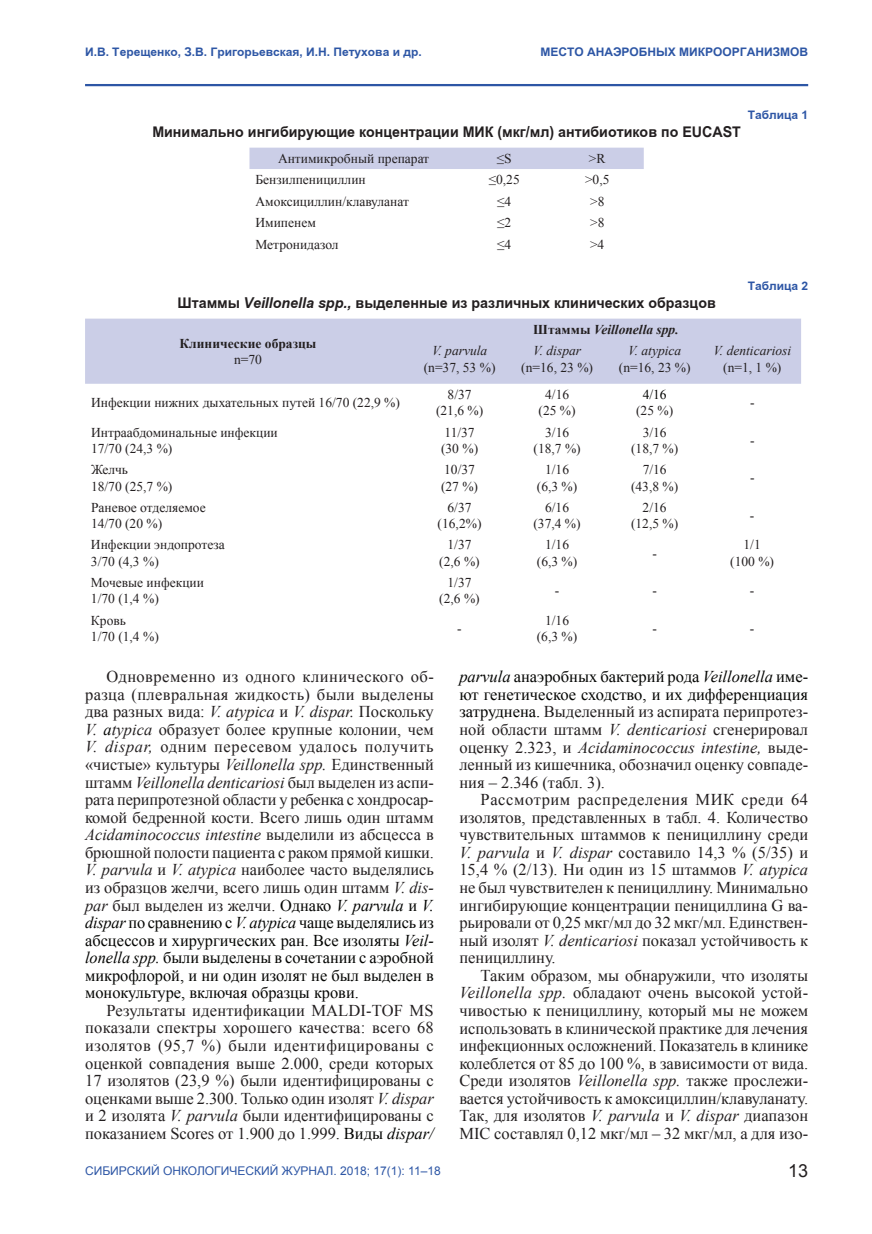
<style>
.page{position:relative;width:872px;height:1234px;background:#fff}
.page>*{position:absolute;margin:0;border:0;box-sizing:border-box;transform-origin:0 0}
.t1{font:18px "Arial";color:#231f20}
.t2{font:16.5px/17.5px "Times New Roman";color:#231f20;text-align:justify}
.t3{font:700 15px "Arial";color:#231f20;scale:.95 1}
.t4{font:13.5px/16.2px "Times New Roman";color:#231f20;text-align:center}
.t5{font:italic 13.5px "Times New Roman";color:#231f20}
.t6{font:italic 700 13.5px "Times New Roman";color:#231f20}
.t7{font:700 13.5px "Times New Roman";color:#231f20}
.t8{font:13.5px "Times New Roman";color:#040503}
.t9{font:700 12px "Arial";color:#2d56a5}
.t10{font:12px "Arial";color:#2d56a5}
.s1{font-style:italic}
.s2{font-style:normal}
.s3{font-style:italic;color:#040503}
.s4{color:#040503}
</style>
<div class="page">
<hr style="left:85px;top:84px;width:723px;height:2px;background:#2d56a5">
<div style="left:249px;top:148px;width:395px;height:21px;background:#cbcee7"></div>
<div style="left:85px;top:318px;width:716px;height:65px;background:#cbcee7"></div>
<p class="t9" style="left:85px;top:45px;width:338px">И.В. Терещенко, З.В. Григорьевская, И.Н. Петухова и др.</p>
<p class="t9" style="left:540px;top:45px;width:269px">МЕСТО АНАЭРОБНЫХ МИКРООРГАНИЗМОВ</p>
<p class="t9" style="left:747px;top:109px;width:62px">Таблица 1</p>
<p class="t3" style="left:152px;top:124px;width:621px">Минимально ингибирующие концентрации МИК (мкг/мл) антибиотиков по EUCAST</p>
<p class="t4" style="left:278px;top:150px;width:153px">Антимикробный препарат</p>
<p class="t4" style="left:497px;top:150px;width:16px">≤S</p>
<p class="t4" style="left:589px;top:150px;width:18px">&gt;R</p>
<p class="t4" style="left:255px;top:171px;width:112px">Бензилпенициллин</p>
<p class="t4" style="left:489px;top:171px;width:33px">≤0,25</p>
<p class="t4" style="left:585px;top:171px;width:26px">&gt;0,5</p>
<p class="t4" style="left:255px;top:193px;width:155px">Амоксициллин/клавуланат</p>
<p class="t4" style="left:497px;top:193px;width:16px">≤4</p>
<p class="t4" style="left:590px;top:193px;width:16px">&gt;8</p>
<p class="t4" style="left:255px;top:214px;width:62px">Имипенем</p>
<p class="t4" style="left:497px;top:214px;width:16px">≤2</p>
<p class="t4" style="left:590px;top:214px;width:16px">&gt;8</p>
<p class="t4" style="left:255px;top:236px;width:85px">Метронидазол</p>
<p class="t4" style="left:497px;top:236px;width:16px">≤4</p>
<p class="t4" style="left:590px;top:236px;width:16px">&gt;4</p>
<p class="t9" style="left:747px;top:279px;width:62px">Таблица 2</p>
<p class="t3" style="left:177px;top:295px;width:568px">Штаммы <span class="s1">Veillonella spp.,</span> выделенные из различных клинических образцов</p>
<p class="t7" style="left:179px;top:334px;width:138px">Клинические образцы</p>
<p class="t4" style="left:234px;top:351px;width:29px">n=70</p>
<p class="t6" style="left:533px;top:320px;width:147px"><span class="s2">Штаммы</span> Veillonella spp.</p>
<p class="t5" style="left:432px;top:341px;width:57px">V. parvula</p>
<p class="t4" style="left:424px;top:359px;width:73px">(n=37, 53 %)</p>
<p class="t5" style="left:533px;top:341px;width:49px">V. dispar</p>
<p class="t4" style="left:521px;top:359px;width:73px">(n=16, 23 %)</p>
<p class="t5" style="left:713px;top:341px;width:79px">V. denticariosi</p>
<p class="t4" style="left:723px;top:359px;width:60px">(n=1, 1 %)</p>
<p class="t5" style="left:628px;top:341px;width:55px">V. atypica</p>
<p class="t4" style="left:619px;top:359px;width:73px">(n=16, 23 %)</p>
<p class="t4" style="left:91px;top:394px;width:310px">Инфекции нижних дыхательных путей 16/70 (22,9 %)</p>
<p class="t4" style="left:436px;top:386px;width:49px">8/37 (21,6 %)</p>
<p class="t4" style="left:538px;top:386px;width:39px">4/16 (25 %)</p>
<p class="t8" style="left:642px;top:385px;width:26px">4/16</p>
<p class="t4" style="left:636px;top:402px;width:39px">(25 %)</p>
<p class="t4" style="left:91px;top:424px;width:188px;text-align:left">Интраабдоминальные инфекции<br>17/70 (24,3 %)</p>
<p class="t4" style="left:441px;top:424px;width:39px;text-align:left">11/37 (30 %)</p>
<p class="t4" style="left:533px;top:424px;width:49px">3/16 (18,7 %)</p>
<p class="t4" style="left:631px;top:424px;width:49px">3/16 (18,7 %)</p>
<p class="t4" style="left:91px;top:461px;width:83px;text-align:left">Желчь<br>18/70 (25,7 %)</p>
<p class="t4" style="left:441px;top:461px;width:39px;text-align:left">10/37 (27 %)</p>
<p class="t4" style="left:537px;top:461px;width:42px">1/16 (6,3 %)</p>
<p class="t4" style="left:631px;top:461px;width:49px">7/16 (43,8 %)</p>
<p class="t4" style="left:91px;top:499px;width:116px;text-align:left">Раневое отделяемое<br>14/70 (20 %)</p>
<p class="t4" style="left:437px;top:499px;width:45px">6/37 (16,2%)</p>
<p class="t4" style="left:533px;top:499px;width:49px">6/16 (37,4 %)</p>
<p class="t4" style="left:631px;top:499px;width:49px">2/16 (12,5 %)</p>
<p class="t4" style="left:91px;top:536px;width:135px;text-align:left">Инфекции эндопротеза<br>3/70 (4,3 %)</p>
<p class="t4" style="left:439px;top:536px;width:42px">1/37 (2,6 %)</p>
<p class="t4" style="left:537px;top:536px;width:42px">1/16 (6,3 %)</p>
<p class="t4" style="left:652px;top:544px;width:6px">-</p>
<p class="t4" style="left:750px;top:394px;width:6px">-</p>
<p class="t4" style="left:750px;top:432px;width:6px">-</p>
<p class="t4" style="left:750px;top:469px;width:6px">-</p>
<p class="t4" style="left:750px;top:507px;width:6px">-</p>
<p class="t4" style="left:730px;top:536px;width:45px">1/1 (100 %)</p>
<p class="t4" style="left:91px;top:574px;width:115px;text-align:left">Мочевые инфекции<br>1/70 (1,4 %)</p>
<p class="t4" style="left:439px;top:574px;width:42px">1/37 (2,6 %)</p>
<p class="t4" style="left:91px;top:611px;width:69px;text-align:left">Кровь<br>1/70 (1,4 %)</p>
<p class="t4" style="left:457px;top:619px;width:6px">-</p>
<p class="t4" style="left:555px;top:582px;width:6px">-</p>
<p class="t4" style="left:652px;top:582px;width:6px">-</p>
<p class="t4" style="left:750px;top:582px;width:6px">-</p>
<p class="t4" style="left:537px;top:611px;width:42px">1/16 (6,3 %)</p>
<p class="t4" style="left:652px;top:619px;width:6px">-</p>
<p class="t4" style="left:750px;top:619px;width:6px">-</p>
<p class="t2" style="left:85px;top:667px;width:350px;text-indent:21px">Одновременно из одного клинического об&shy;разца (плевральная жидкость) были выделены два разных вида: <span class="s1">V. atypica</span> и <span class="s1">V. dispar.</span> Поскольку <span class="s1">V.</span> <span class="s3">a</span><span class="s1">typica</span> образует более крупные колонии, чем <span class="s1">V. dispar,</span> одним пересевом удалось получить «чистые» культуры <span class="s1">Veillonella spp.</span> Единственный штамм <span class="s1">Veillonella denticariosi</span> был выделен из аспи&shy;рата перипротезной области у ребенка с хондросар&shy;комой бедренной кости. Всего лишь один штамм <span class="s1">Acidаminococcus intestine</span> выделили из абсцесса в брюшной полости пациента с раком прямой кишки.<br><span class="s1">V. рarvula</span> и <span class="s1">V. atypica</span> наиболее часто выделялись из образцов желчи, всего лишь один штамм <span class="s1">V. dis&shy;par</span> был выделен из желчи. <span class="s4">Однако</span> <span class="s3">V. parvula</span> <span class="s4">и</span> <span class="s3">V. dispаr</span> <span class="s4">по сравнению с</span> <span class="s3">V. atypica</span> <span class="s4">чаще выделялись из абсцессов и хирургических ран. Все изоляты</span> <span class="s3">Veil&shy;lonella spp.</span> <span class="s4">были выделены в сочетании с аэробной микрофлорой, и ни один изолят не был выделен в монокультуре, включая образцы крови.</span></p>
<p class="t2" style="left:85px;top:1001px;width:350px;text-indent:21px">Результаты идентификации MALDI-TOF MS показали спектры хорошего качества: всего 68 изолятов (95,7 %) были идентифицированы с оценкой совпадения выше 2.000, среди которых 17 изолятов (23,9 %) были идентифицированы с оценками выше 2.300. Только один изолят <span class="s1">V. dispar </span>и 2 изолята <span class="s1">V. parvula</span> были идентифицированы с показанием Scores от 1.900 до 1.999. <span class="s4">Виды</span> <span class="s3">dispar/</span></p>
<p class="t10" style="left:85px;top:1162px;width:357px">СИБИРСКИЙ ОНКОЛОГИЧЕСКИЙ ЖУРНАЛ. 2018; 17(1): 11–18</p>
<p class="t2" style="left:459px;top:667px;width:350px"><span class="s3">рarvula</span> <span class="s4">анаэробных бактерий рода</span> <span class="s3">Veillonella</span> <span class="s4">име&shy;ют генетическое сходство, и их дифференциация затруднена.</span> Выделенный из аспирата перипротез&shy;ной области штамм <span class="s1">V. denticariosi</span> сгенерировал оценку 2.323, и <span class="s1">Acidаminococcus intestine,</span> выде&shy;ленный из кишечника, обозначил оценку совпаде&shy;ния – 2.346 (табл. 3).</p>
<p class="t2" style="left:459px;top:790px;width:350px;text-indent:21px">Рассмотрим распределения МИК среди 64 изолятов, представленных в табл. 4. Количество чувствительных штаммов к пенициллину среди <span class="s1">V. parvula</span> и <span class="s1">V. dispar</span> составило 14,3 % (5/35) и 15,4 % (2/13). Ни один из 15 штаммов <span class="s1">V. atypica </span>не был чувствителен к пенициллину. Минимально ингибирующие концентрации пенициллина G ва&shy;рьировали от 0,25 мкг/мл до 32 мкг/мл. Единствен&shy;ный изолят <span class="s1">V. denticariosi</span> показал устойчивость к пенициллину.</p>
<p class="t2" style="left:459px;top:966px;width:350px;text-indent:21px">Таким образом, мы обнаружили, что изоляты <span class="s1">Veillonella spp.</span> обладают очень высокой устой&shy;чивостью к пенициллину, который мы не можем использовать в клинической практике для лечения инфекционных осложнений. Показатель в клинике колеблется от 85 до 100 %, в зависимости от вида.<br>Среди изолятов <span class="s1">Veillonella spp.</span> также прослежи&shy;вается устойчивость к амоксициллин/клавуланату.<br>Так, для изолятов <span class="s1">V. parvula</span> и <span class="s1">V. dispar</span> диапазон MIC составлял 0,12 мкг/мл – 32 мкг/мл, а для изо-</p>
<p class="t1" style="left:788px;top:1158px;width:22px">13</p>
</div>
